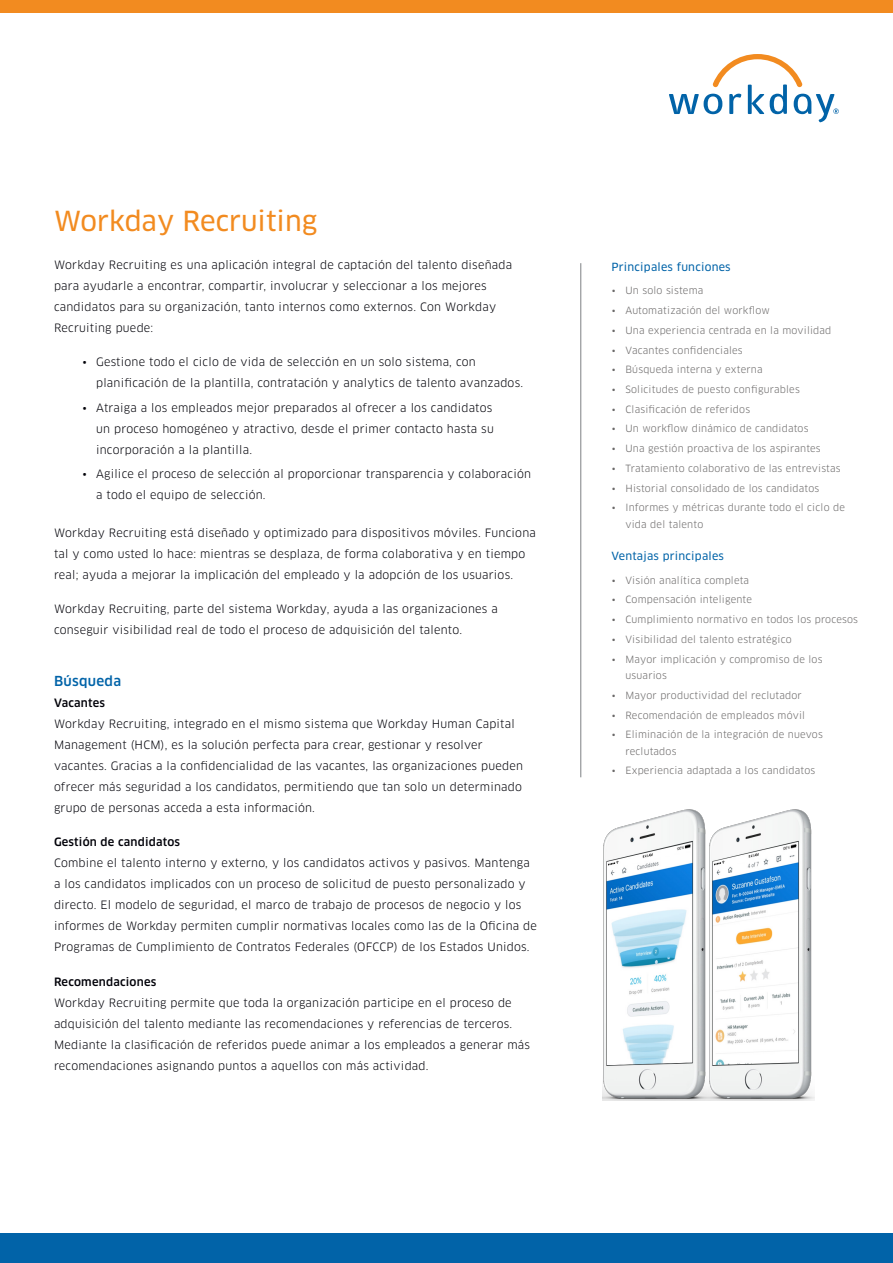
<style>
.page{position:relative;width:893px;height:1263px;background:#fff}
.page>*{position:absolute;margin:0;border:0;box-sizing:border-box;transform-origin:0 0}
.t1{font:27px "Clan OT News";color:#f28b20}
.Big_Body_head{font:500 13.5px "Clan OT";letter-spacing:.02em;color:#0163a8}
.Body_Copy{font:11.25px/21px "Clan OT";letter-spacing:.02em;color:#000008}
.Body_after_Bullets{font:11.25px/21px "Clan OT";letter-spacing:.02em;color:#000008}
.Side_Bar_Headings{font:10.95px "Clan OT News";letter-spacing:.02em;color:#0163a8}
.Side_Bar_Headings_af{font:10.95px "Clan OT News";letter-spacing:.02em;color:#0163a8}
.t2{font:9.75px/16.5px "Clan OT";letter-spacing:.02em;color:#6a6868}
.s1{font-weight:500}
</style>
<div class="page">
<svg style="left:669px;top:54px;width:170px;height:68px"></svg>
<div style="left:0;top:1233px;width:893px;height:30px;background:#0163a8"></div>
<div style="left:0;top:0;width:893px;height:13px;background:#f28b20"></div>
<img style="left:603px;top:809px;width:211px;height:292px">
<hr style="left:580px;top:263px;width:1px;height:514px;background:#7e8083">
<p class="t1" style="left:54px;top:206px;width:265px">Workday Recruiting</p>
<p class="Body_Copy" style="left:54px;top:254px;width:460px">Workday Recruiting es una aplicación integral de captación del talento diseñada para ayudarle a encontrar, compartir, involucrar y seleccionar a los mejores candidatos para su organización, tanto internos como externos. Con Workday Recruiting puede:</p>
<p class="Body_Copy" style="left:96px;top:352px;width:428px;text-indent:-14px">• Gestione todo el ciclo de vida de selección en un solo sistema, con planificación de la plantilla, contratación y analytics de talento avanzados.</p>
<p class="Body_Copy" style="left:96px;top:397px;width:399px;text-indent:-14px">• Atraiga a los empleados mejor preparados al ofrecer a los candidatos un proceso homogéneo y atractivo, desde el primer contacto hasta su incorporación a la plantilla.</p>
<p class="Body_Copy" style="left:96px;top:463px;width:436px;text-indent:-14px">• Agilice el proceso de selección al proporcionar transparencia y colaboración a todo el equipo de selección.</p>
<p class="Body_after_Bullets" style="left:54px;top:522px;width:483px">Workday Recruiting está diseñado y optimizado para dispositivos móviles. Funciona tal y como usted lo hace: mientras se desplaza, de forma colaborativa y en tiempo real; ayuda a mejorar la implicación del empleado y la adopción de los usuarios.</p>
<p class="Body_Copy" style="left:54px;top:598px;width:445px">Workday Recruiting, parte del sistema Workday, ayuda a las organizaciones a conseguir visibilidad real de todo el proceso de adquisición del talento.</p>
<p class="Big_Body_head" style="left:54px;top:673px;width:69px">Búsqueda</p>
<p class="Body_Copy" style="left:54px;top:692px;width:470px"><span class="s1">Vacantes<br></span>Workday Recruiting, integrado en el mismo sistema que Workday Human Capital Management (HCM), es la solución perfecta para crear, gestionar y resolver vacantes. Gracias a la confidencialidad de las vacantes, las organizaciones pueden ofrecer más seguridad a los candidatos, permitiendo que tan solo un determinado grupo de personas acceda a esta información.</p>
<p class="Body_Copy" style="left:54px;top:832px;width:484px"><span class="s1">Gestión de candidatos<br></span>Combine el talento interno y externo, y los candidatos activos y pasivos. Mantenga a los candidatos implicados con un proceso de solicitud de puesto personalizado y directo. El modelo de seguridad, el marco de trabajo de procesos de negocio y los informes de Workday permiten cumplir normativas locales como las de la Oficina de Programas de Cumplimiento de Contratos Federales (OFCCP) de los Estados Unidos.</p>
<p class="Body_Copy" style="left:54px;top:971px;width:478px"><span class="s1">Recomendaciones<br></span>Workday Recruiting permite que toda la organización participe en el proceso de adquisición del talento mediante las recomendaciones y referencias de terceros.<br>Mediante la clasificación de referidos puede animar a los empleados a generar más recomendaciones asignando puntos a aquellos con más actividad.</p>
<p class="Side_Bar_Headings" style="left:611px;top:260px;width:121px">Principales funciones</p>
<p class="t2" style="left:612px;top:282px;width:93px">• Un solo sistema</p>
<p class="t2" style="left:612px;top:302px;width:159px">• Automatización del workflow</p>
<p class="t2" style="left:612px;top:322px;width:221px">• Una experiencia centrada en la movilidad</p>
<p class="t2" style="left:612px;top:342px;width:132px">• Vacantes confidenciales</p>
<p class="t2" style="left:612px;top:361px;width:152px">• Búsqueda interna y externa</p>
<p class="t2" style="left:612px;top:381px;width:189px">• Solicitudes de puesto configurables</p>
<p class="t2" style="left:612px;top:401px;width:140px">• Clasificación de referidos</p>
<p class="t2" style="left:612px;top:421px;width:198px">• Un workflow dinámico de candidatos</p>
<p class="t2" style="left:612px;top:440px;width:210px">• Una gestión proactiva de los aspirantes</p>
<p class="t2" style="left:612px;top:460px;width:230px">• Tratamiento colaborativo de las entrevistas</p>
<p class="t2" style="left:612px;top:480px;width:209px">• Historial consolidado de los candidatos</p>
<p class="t2" style="left:625px;top:500px;width:221px;text-indent:-14px">• Informes y métricas durante todo el ciclo de vida del talento</p>
<p class="Side_Bar_Headings_af" style="left:611px;top:550px;width:114px">Ventajas principales</p>
<p class="t2" style="left:612px;top:572px;width:139px">• Visión analítica completa</p>
<p class="t2" style="left:612px;top:591px;width:142px">• Compensación inteligente</p>
<p class="t2" style="left:612px;top:611px;width:248px">• Cumplimiento normativo en todos los procesos</p>
<p class="t2" style="left:612px;top:631px;width:181px">• Visibilidad del talento estratégico</p>
<p class="t2" style="left:625px;top:651px;width:199px;text-indent:-14px">• Mayor implicación y compromiso de los usuarios</p>
<p class="t2" style="left:612px;top:687px;width:191px">• Mayor productividad del reclutador</p>
<p class="t2" style="left:612px;top:707px;width:195px">• Recomendación de empleados móvil</p>
<p class="t2" style="left:625px;top:726px;width:199px;text-indent:-14px">• Eliminación de la integración de nuevos reclutados</p>
<p class="t2" style="left:612px;top:763px;width:205px">• Experiencia adaptada a los candidatos</p>
</div>
